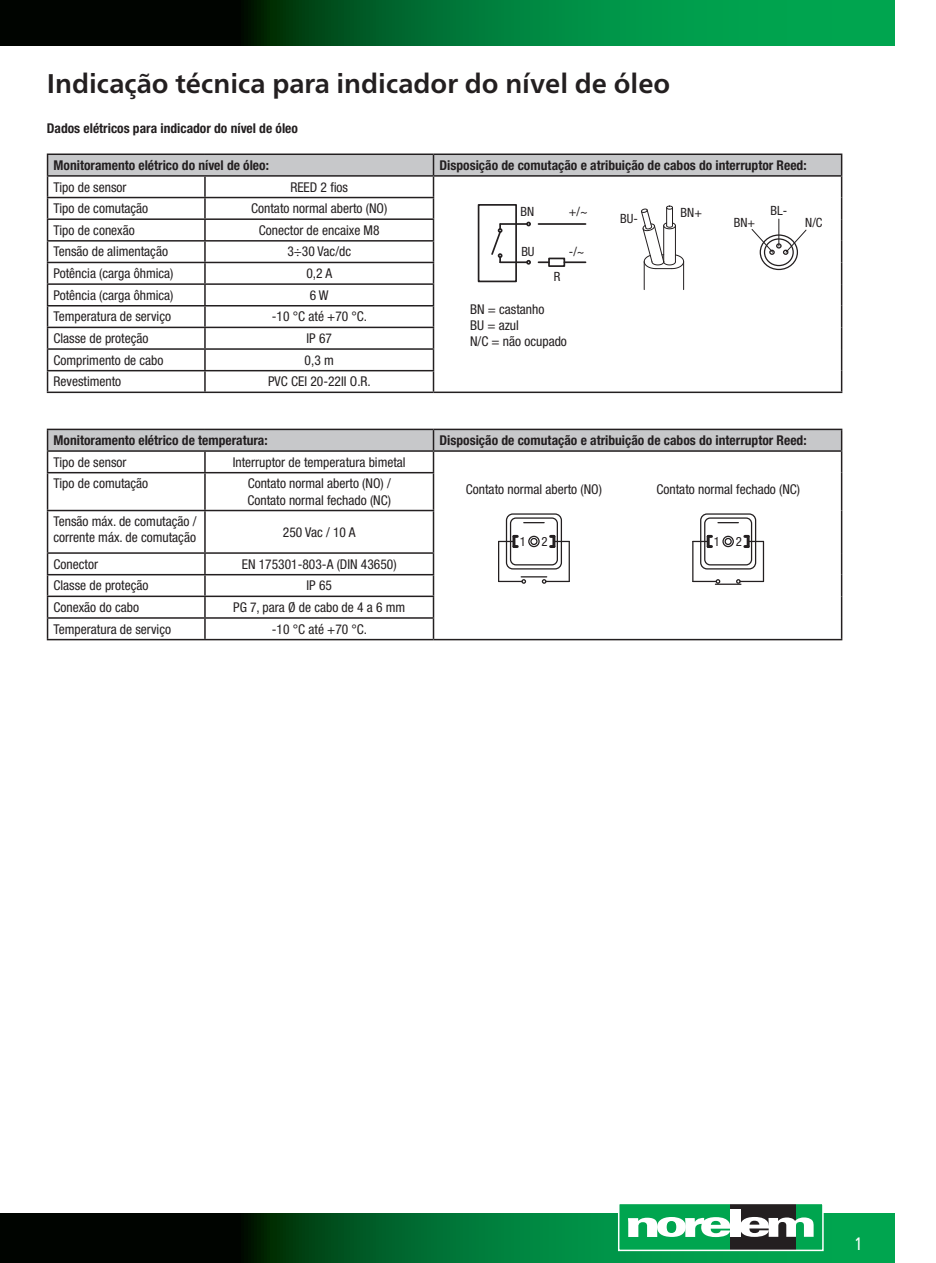
<style>
.page{position:relative;width:936px;height:1263px;background:#fff}
.page>*{position:absolute;margin:0;border:0;box-sizing:border-box;transform-origin:0 0}
.t1{font:700 27px "Frutiger Neue LTW1 G";color:#231f20}
.t2{font:18px "Frutiger Neue LTW1 G";color:#fff;scale:.81 1}
.t3{font:condensed 13.5px/16.2px "Helvetica Neue LTW1 G";color:#231f20}
.t4{font:700 condensed 13.5px "Helvetica Neue LTW1 G";color:#231f20}
.t5{font:condensed 12.75px "Helvetica Neue LTW1 G";color:#231f20}
</style>
<div class="page">
<svg style="left:0;top:0;width:894px;height:46px;background:#005e2a"></svg>
<svg style="left:0;top:1213px;width:894px;height:50px;background:#005024"></svg>
<div style="left:618px;top:1203px;width:204px;height:47px;background:#00a54f"></div>
<div style="left:730px;top:1203px;width:65px;height:47px;background:#231f20"></div>
<svg style="left:628px;top:1217px;width:102px;height:20px"></svg>
<div style="left:730px;top:1209px;width:10px;height:28px;background:#fff"></div>
<svg style="left:740px;top:1217px;width:73px;height:20px"></svg>
<div style="left:618px;top:1203px;width:205px;height:48px;border:2px solid #fff"></div>
<hr style="left:47px;top:153px;width:158px;height:2px;background:#231f20">
<hr style="left:205px;top:153px;width:228px;height:2px;background:#231f20">
<hr style="left:433px;top:153px;width:409px;height:2px;background:#231f20">
<hr style="left:840px;top:155px;width:2px;height:20px;background:#231f20">
<hr style="left:433px;top:175px;width:409px;height:2px;background:#231f20">
<hr style="left:840px;top:177px;width:2px;height:21px;background:#231f20">
<hr style="left:840px;top:198px;width:2px;height:21px;background:#231f20">
<hr style="left:840px;top:219px;width:2px;height:22px;background:#231f20">
<hr style="left:840px;top:241px;width:2px;height:21px;background:#231f20">
<hr style="left:840px;top:262px;width:2px;height:22px;background:#231f20">
<hr style="left:840px;top:284px;width:2px;height:22px;background:#231f20">
<hr style="left:840px;top:306px;width:2px;height:21px;background:#231f20">
<hr style="left:840px;top:327px;width:2px;height:22px;background:#231f20">
<hr style="left:840px;top:349px;width:2px;height:22px;background:#231f20">
<svg style="left:47px;top:154px;width:794px;height:238px"></svg>
<hr style="left:840px;top:371px;width:2px;height:21px;background:#231f20">
<hr style="left:47px;top:392px;width:158px;height:1px;background:#231f20">
<hr style="left:205px;top:392px;width:228px;height:1px;background:#231f20">
<hr style="left:433px;top:392px;width:409px;height:1px;background:#231f20">
<div style="left:506px;top:513px;width:56px;height:56px;border:1px solid #231f20;border-radius:6px"></div>
<div style="left:510px;top:517px;width:48px;height:48px;border:1px solid #231f20;border-radius:5px"></div>
<svg style="left:523px;top:522px;width:21px;height:1px"></svg>
<div style="left:530px;top:538px;width:7px;height:7px;border:1px solid #231f20;border-radius:50%"></div>
<div style="left:528px;top:536px;width:11px;height:11px;border:1px solid #231f20;border-radius:50%"></div>
<svg style="left:498px;top:535px;width:19px;height:13px"></svg>
<svg style="left:550px;top:535px;width:19px;height:13px"></svg>
<hr style="left:498px;top:541px;width:1px;height:40px;background:#231f20">
<hr style="left:568px;top:541px;width:2px;height:40px;background:#231f20">
<svg style="left:498px;top:576px;width:71px;height:8px"></svg>
<div style="left:700px;top:513px;width:56px;height:56px;border:1px solid #231f20;border-radius:6px"></div>
<div style="left:704px;top:517px;width:48px;height:48px;border:1px solid #231f20;border-radius:5px"></div>
<svg style="left:718px;top:522px;width:20px;height:1px"></svg>
<div style="left:724px;top:538px;width:7px;height:7px;border:1px solid #231f20;border-radius:50%"></div>
<div style="left:722px;top:536px;width:11px;height:11px;border:1px solid #231f20;border-radius:50%"></div>
<svg style="left:692px;top:535px;width:19px;height:13px"></svg>
<svg style="left:744px;top:535px;width:19px;height:13px"></svg>
<hr style="left:692px;top:541px;width:1px;height:40px;background:#231f20">
<hr style="left:762px;top:541px;width:2px;height:40px;background:#231f20">
<svg style="left:692px;top:579px;width:71px;height:6px"></svg>
<hr style="left:433px;top:429px;width:409px;height:1px;background:#231f20">
<hr style="left:840px;top:430px;width:2px;height:20px;background:#231f20">
<hr style="left:433px;top:450px;width:409px;height:2px;background:#231f20">
<svg style="left:47px;top:429px;width:794px;height:43px"></svg>
<hr style="left:840px;top:452px;width:2px;height:21px;background:#231f20">
<hr style="left:47px;top:472px;width:158px;height:1px;background:#231f20">
<hr style="left:47px;top:473px;width:1px;height:37px;background:#231f20">
<hr style="left:205px;top:472px;width:229px;height:1px;background:#231f20">
<hr style="left:204px;top:473px;width:2px;height:37px;background:#231f20">
<hr style="left:433px;top:473px;width:1px;height:37px;background:#231f20">
<hr style="left:840px;top:473px;width:2px;height:37px;background:#231f20">
<hr style="left:47px;top:510px;width:158px;height:1px;background:#231f20">
<hr style="left:47px;top:511px;width:1px;height:41px;background:#231f20">
<hr style="left:205px;top:510px;width:229px;height:1px;background:#231f20">
<hr style="left:204px;top:511px;width:2px;height:41px;background:#231f20">
<hr style="left:433px;top:511px;width:1px;height:41px;background:#231f20">
<hr style="left:840px;top:510px;width:2px;height:43px;background:#231f20">
<hr style="left:47px;top:552px;width:158px;height:2px;background:#231f20">
<hr style="left:205px;top:552px;width:229px;height:2px;background:#231f20">
<hr style="left:204px;top:554px;width:2px;height:20px;background:#231f20">
<hr style="left:840px;top:553px;width:2px;height:22px;background:#231f20">
<hr style="left:47px;top:574px;width:158px;height:1px;background:#231f20">
<hr style="left:205px;top:574px;width:229px;height:1px;background:#231f20">
<hr style="left:204px;top:575px;width:2px;height:21px;background:#231f20">
<hr style="left:840px;top:575px;width:2px;height:21px;background:#231f20">
<hr style="left:47px;top:596px;width:158px;height:1px;background:#231f20">
<hr style="left:205px;top:596px;width:229px;height:1px;background:#231f20">
<hr style="left:204px;top:597px;width:2px;height:20px;background:#231f20">
<hr style="left:840px;top:596px;width:2px;height:22px;background:#231f20">
<hr style="left:47px;top:617px;width:158px;height:2px;background:#231f20">
<svg style="left:47px;top:554px;width:1px;height:85px"></svg>
<hr style="left:205px;top:617px;width:229px;height:2px;background:#231f20">
<hr style="left:204px;top:619px;width:2px;height:20px;background:#231f20">
<svg style="left:433px;top:554px;width:1px;height:85px"></svg>
<hr style="left:840px;top:618px;width:2px;height:21px;background:#231f20">
<hr style="left:47px;top:639px;width:158px;height:1px;background:#231f20">
<hr style="left:205px;top:639px;width:228px;height:1px;background:#231f20">
<hr style="left:433px;top:639px;width:409px;height:1px;background:#231f20">
<h1 class="t1" style="left:47px;top:67px;width:625px">Indicação técnica para indicador do nível de óleo</h1>
<p class="t4" style="left:47px;top:120px;width:253px">Dados elétricos para indicador do nível de óleo</p>
<p class="t4" style="left:54px;top:157px;width:217px">Monitoramento elétrico do nível de óleo:</p>
<p class="t4" style="left:439px;top:157px;width:368px">Disposição de comutação e atribuição de cabos do interruptor Reed:</p>
<p class="t3" style="left:54px;top:179px;width:74px">Tipo de sensor</p>
<p class="t3" style="left:290px;top:179px;width:59px">REED 2 fios</p>
<p class="t3" style="left:54px;top:200px;width:96px">Tipo de comutação</p>
<p class="t3" style="left:251px;top:200px;width:138px">Contato normal aberto (NO)</p>
<p class="t3" style="left:54px;top:222px;width:83px">Tipo de conexão</p>
<p class="t3" style="left:259px;top:222px;width:122px">Conector de encaixe M8</p>
<p class="t3" style="left:54px;top:244px;width:116px">Tensão de alimentação</p>
<p class="t3" style="left:287px;top:244px;width:65px">3÷30 Vac/dc</p>
<p class="t3" style="left:54px;top:265px;width:121px">Potência (carga ôhmica)</p>
<p class="t3" style="left:306px;top:265px;width:27px">0,2 A</p>
<p class="t3" style="left:54px;top:287px;width:121px">Potência (carga ôhmica)</p>
<p class="t3" style="left:310px;top:287px;width:20px">6 W</p>
<p class="t3" style="left:54px;top:309px;width:119px">Temperatura de serviço</p>
<p class="t3" style="left:272px;top:309px;width:97px">-10 °C até +70 °C.</p>
<p class="t3" style="left:54px;top:330px;width:96px">Classe de proteção</p>
<p class="t3" style="left:306px;top:330px;width:27px">IP 67</p>
<p class="t3" style="left:54px;top:352px;width:111px">Comprimento de cabo</p>
<p class="t3" style="left:304px;top:352px;width:31px">0,3 m</p>
<p class="t3" style="left:54px;top:373px;width:69px">Revestimento</p>
<p class="t3" style="left:268px;top:373px;width:104px">PVC CEI 20-22II O.R.</p>
<p class="t5" style="left:770px;top:203px;width:18px">BL-</p>
<p class="t5" style="left:569px;top:204px;width:20px">+/~</p>
<p class="t5" style="left:569px;top:244px;width:17px">-/~</p>
<p class="t5" style="left:520px;top:204px;width:15px">BN</p>
<p class="t5" style="left:521px;top:244px;width:15px">BU</p>
<p class="t5" style="left:680px;top:205px;width:23px">BN+</p>
<p class="t5" style="left:620px;top:211px;width:19px">BU-</p>
<p class="t5" style="left:805px;top:215px;width:19px">N/C</p>
<p class="t5" style="left:733px;top:215px;width:23px">BN+</p>
<p class="t5" style="left:554px;top:269px;width:8px">R</p>
<p class="t3" style="left:470px;top:301px;width:98px">BN = castanho<br>BU = azul<br>N/C = não ocupado</p>
<p class="t4" style="left:54px;top:432px;width:216px">Monitoramento elétrico de temperatura:</p>
<p class="t4" style="left:439px;top:432px;width:368px">Disposição de comutação e atribuição de cabos do interruptor Reed:</p>
<p class="t3" style="left:54px;top:454px;width:74px">Tipo de sensor</p>
<p class="t3" style="left:233px;top:454px;width:174px">Interruptor de temperatura bimetal</p>
<p class="t3" style="left:54px;top:475px;width:96px">Tipo de comutação</p>
<p class="t3" style="left:247px;top:475px;width:145px">Contato normal aberto (NO) /<br>Contato normal fechado (NC)</p>
<p class="t3" style="left:54px;top:513px;width:144px">Tensão máx. de comutação / corrente máx. de comutação</p>
<p class="t3" style="left:283px;top:524px;width:74px">250 Vac / 10 A</p>
<p class="t3" style="left:54px;top:556px;width:46px">Conector</p>
<p class="t3" style="left:242px;top:556px;width:156px">EN 175301-803-A (DIN 43650)</p>
<p class="t3" style="left:54px;top:577px;width:96px">Classe de proteção</p>
<p class="t3" style="left:306px;top:577px;width:27px">IP 65</p>
<p class="t3" style="left:54px;top:599px;width:87px">Conexão do cabo</p>
<p class="t3" style="left:233px;top:599px;width:174px">PG 7, para Ø de cabo de 4 a 6 mm</p>
<p class="t3" style="left:54px;top:621px;width:119px">Temperatura de serviço</p>
<p class="t3" style="left:272px;top:621px;width:97px">-10 °C até +70 °C.</p>
<p class="t3" style="left:466px;top:481px;width:138px">Contato normal aberto (NO)</p>
<p class="t3" style="left:656px;top:481px;width:145px">Contato normal fechado (NC)</p>
<p class="t5" style="left:519px;top:534px;width:29px">1 2</p>
<p class="t5" style="left:713px;top:534px;width:29px">1 2</p>
<h2 class="t2" style="left:854px;top:1233px;width:12px">1</h2>
</div>
